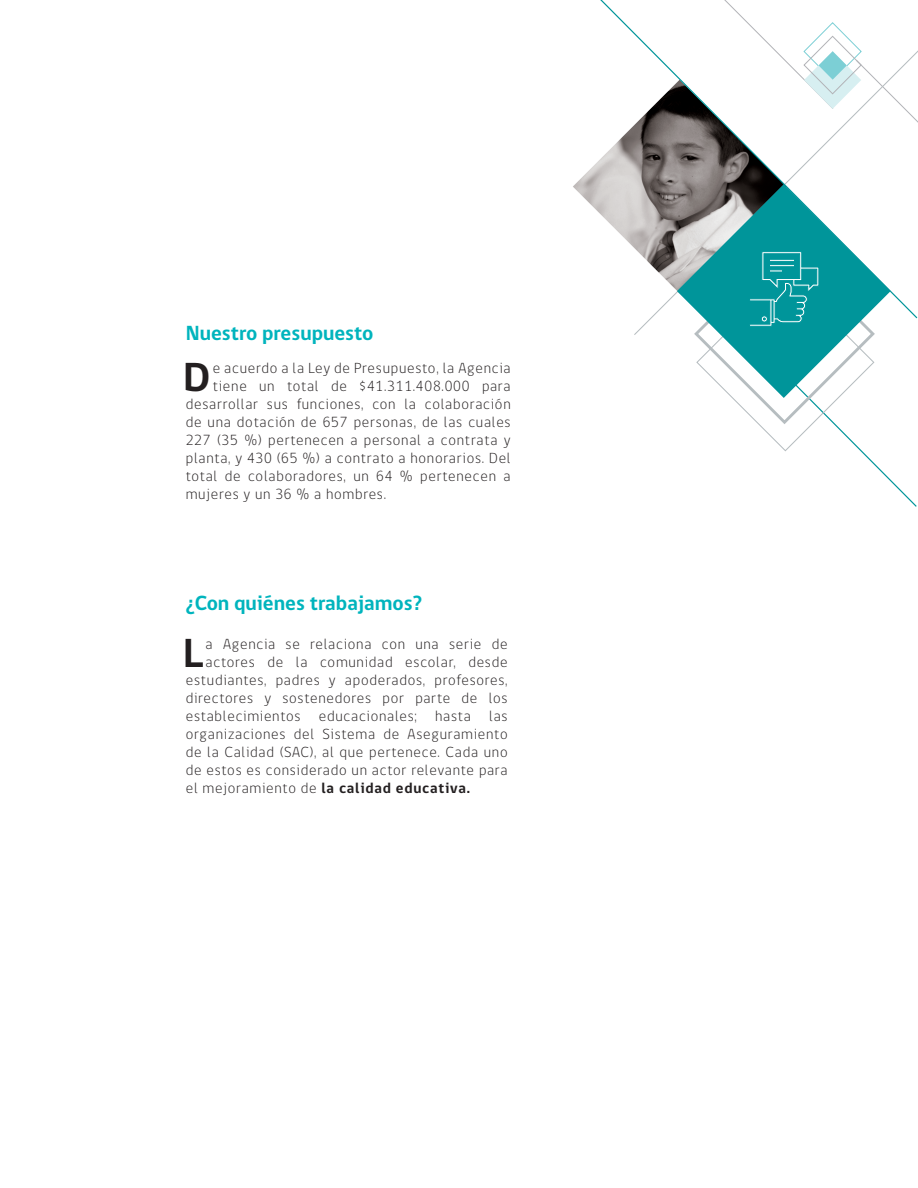
<style>
.page{position:relative;width:918px;height:1188px;background:#fff}
.page>*{position:absolute;margin:0;border:0;box-sizing:border-box;transform-origin:0 0}
.t1{font:700 41.7px "gob CL";color:#231f20}
.t2{font:700 21px "gob CL";color:#00b4bd}
.t3{font:300 15px "gob CL";letter-spacing:.05em;color:#231f20}
.t4{font:700 15px "gob CL";letter-spacing:.05em;color:#231f20}
.s1{font-weight:300}
</style>
<div class="page">
<svg style="left:573px;top:0;width:345px;height:320px"></svg>
<svg style="left:692px;top:187px;width:185px;height:239px"></svg>
<div style="left:769px;top:259px;width:26px;height:3px;background:#fff;border:1px solid #00959a"></div>
<div style="left:769px;top:264px;width:26px;height:3px;background:#fff;border:1px solid #00959a"></div>
<div style="left:769px;top:269px;width:14px;height:3px;background:#fff;border:1px solid #00959a"></div>
<h2 class="t2" style="left:186px;top:318px;width:189px">Nuestro presupuesto</h2>
<h1 class="t1" style="left:183px;top:349px;width:29px">D</h1>
<p class="t3" style="left:213px;top:358px;width:299px">e acuerdo a la Ley de Presupuesto, la Agencia</p>
<p class="t3" style="left:213px;top:376px;width:299px">tiene un total de $41.311.408.000 para</p>
<p class="t3" style="left:186px;top:394px;width:326px">desarrollar sus funciones, con la colaboración</p>
<p class="t3" style="left:186px;top:412px;width:326px">de una dotación de 657 personas, de las cuales</p>
<p class="t3" style="left:186px;top:430px;width:326px">227 (35 %) pertenecen a personal a contrata y</p>
<p class="t3" style="left:186px;top:448px;width:326px">planta, y 430 (65 %) a contrato a honorarios. Del</p>
<p class="t3" style="left:186px;top:466px;width:326px">total de colaboradores, un 64 % pertenecen a</p>
<p class="t3" style="left:186px;top:484px;width:202px">mujeres y un 36 % a hombres.</p>
<h2 class="t2" style="left:186px;top:588px;width:238px">¿Con quiénes trabajamos?</h2>
<h1 class="t1" style="left:183px;top:624px;width:22px">L</h1>
<p class="t3" style="left:206px;top:633px;width:304px">a Agencia se relaciona con una serie de</p>
<p class="t3" style="left:206px;top:651px;width:304px">actores de la comunidad escolar, desde</p>
<p class="t3" style="left:186px;top:669px;width:323px">estudiantes, padres y apoderados, profesores,</p>
<p class="t3" style="left:186px;top:687px;width:323px">directores y sostenedores por parte de los</p>
<p class="t3" style="left:186px;top:705px;width:323px">establecimientos educacionales; hasta las</p>
<p class="t3" style="left:186px;top:723px;width:323px">organizaciones del Sistema de Aseguramiento</p>
<p class="t3" style="left:186px;top:741px;width:323px">de la Calidad (SAC), al que pertenece. Cada uno</p>
<p class="t3" style="left:186px;top:759px;width:323px">de estos es considerado un actor relevante para</p>
<p class="t4" style="left:186px;top:777px;width:286px"><span class="s1">el mejoramiento de</span> la calidad educativa.</p>
</div>
